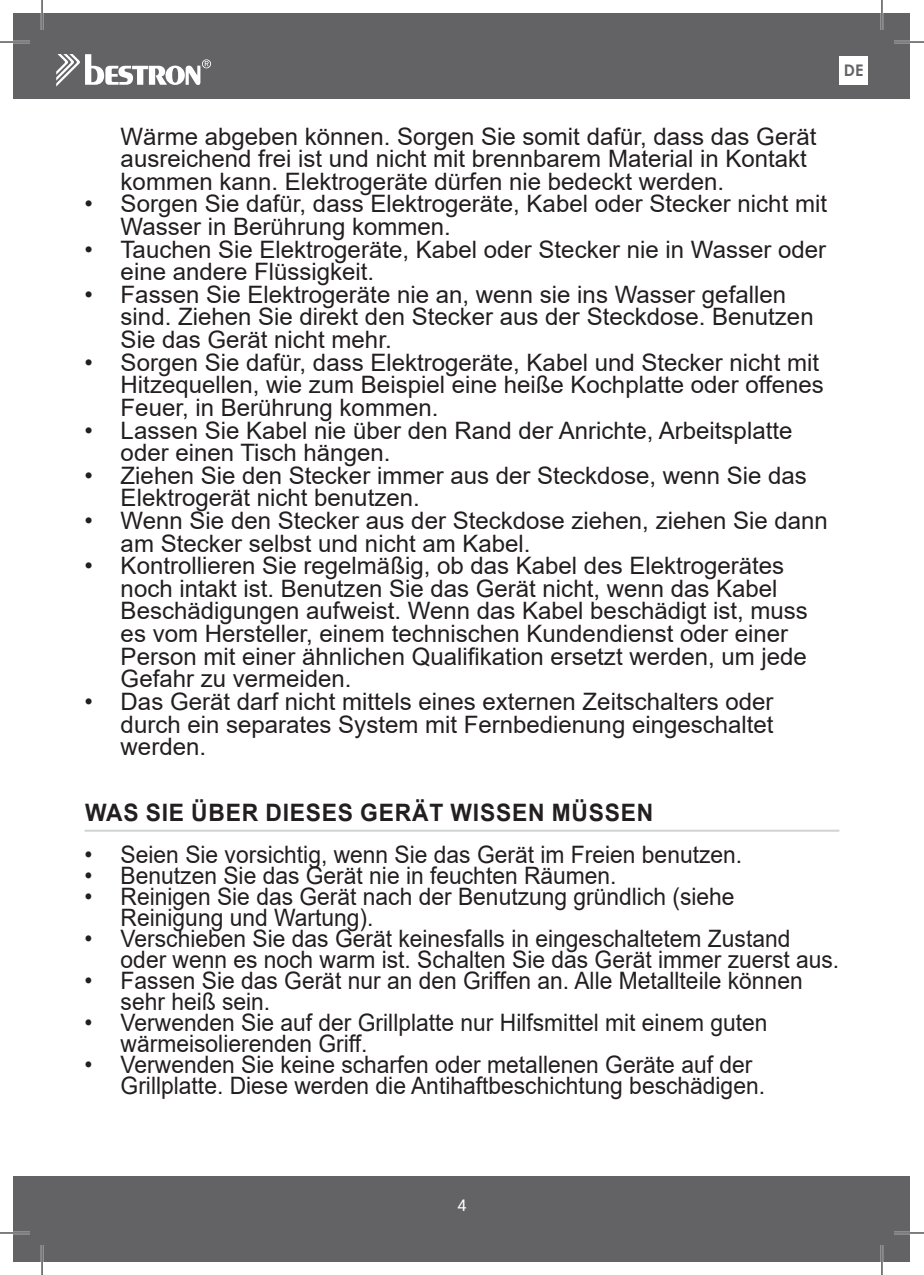
<style>
.page{position:relative;width:924px;height:1275px;background:#fff}
.page>*{position:absolute;margin:0;border:0;box-sizing:border-box;transform-origin:0 0}
.t1{font:24px/22.6px "Arial";color:#231f20}
.t2{font:24px/21px "Arial";color:#231f20;scale:.95 1}
.t3{font:700 24px "Arial";letter-spacing:.035em;color:#231f20;scale:.95 1}
.t4{font:700 16px "Century Gothic";color:#636366}
.t5{font:16px "Roboto";color:#fff}
</style>
<div class="page">
<div style="left:14px;top:14px;width:895px;height:85px;background:#636366"></div>
<div style="left:14px;top:1176px;width:895px;height:85px;background:#636366"></div>
<svg style="left:56px;top:54px;width:155px;height:33px"></svg>
<div style="left:839px;top:56px;width:28px;height:29px;background:#fff"></div>
<hr style="left:85px;top:829px;width:754px;height:2px;background:#d1d2d4">
<hr style="left:0;top:41px;width:30px;height:2px;background:#fff">
<hr style="left:893px;top:41px;width:30px;height:2px;background:#fff">
<hr style="left:0;top:1231px;width:30px;height:3px;background:#fff">
<hr style="left:893px;top:1231px;width:30px;height:3px;background:#fff">
<hr style="left:41px;top:0;width:2px;height:30px;background:#fff">
<hr style="left:41px;top:1245px;width:2px;height:30px;background:#fff">
<hr style="left:880px;top:0;width:2px;height:30px;background:#fff">
<hr style="left:880px;top:1245px;width:2px;height:30px;background:#fff">
<hr style="left:0;top:42px;width:30px;height:1px;background:#000">
<hr style="left:893px;top:42px;width:30px;height:1px;background:#000">
<hr style="left:0;top:1232px;width:30px;height:1px;background:#000">
<hr style="left:893px;top:1232px;width:30px;height:1px;background:#000">
<hr style="left:42px;top:0;width:1px;height:30px;background:#000">
<hr style="left:42px;top:1245px;width:1px;height:30px;background:#000">
<hr style="left:881px;top:0;width:1px;height:30px;background:#000">
<hr style="left:881px;top:1245px;width:1px;height:30px;background:#000">
<p class="t4" style="left:843px;top:58px;width:21px">DE</p>
<p class="t1" style="left:121px;top:125px;width:697px">Wärme abgeben können. Sorgen Sie somit dafür, dass das Gerät ausreichend frei ist und nicht mit brennbarem Material in Kontakt kommen kann. Elektrogeräte dürfen nie bedeckt werden.</p>
<p class="t1" style="left:121px;top:192px;width:707px;text-indent:-36px">• Sorgen Sie dafür, dass Elektrogeräte, Kabel oder Stecker nicht mit<br>Wasser in Berührung kommen.</p>
<p class="t1" style="left:121px;top:238px;width:706px;text-indent:-36px">• Tauchen Sie Elektrogeräte, Kabel oder Stecker nie in Wasser oder eine andere Flüssigkeit.</p>
<p class="t1" style="left:121px;top:283px;width:694px;text-indent:-36px">• Fassen Sie Elektrogeräte nie an, wenn sie ins Wasser gefallen sind. Ziehen Sie direkt den Stecker aus der Steckdose. Benutzen<br>Sie das Gerät nicht mehr.</p>
<p class="t1" style="left:121px;top:351px;width:704px;text-indent:-36px">• Sorgen Sie dafür, dass Elektrogeräte, Kabel und Stecker nicht mit<br>Hitzequellen, wie zum Beispiel eine heiße Kochplatte oder offenes<br>Feuer, in Berührung kommen.</p>
<p class="t1" style="left:121px;top:419px;width:673px;text-indent:-36px">• Lassen Sie Kabel nie über den Rand der Anrichte, Arbeitsplatte oder einen Tisch hängen.</p>
<p class="t1" style="left:121px;top:464px;width:687px;text-indent:-36px">• Ziehen Sie den Stecker immer aus der Steckdose, wenn Sie das<br>Elektrogerät nicht benutzen.</p>
<p class="t1" style="left:121px;top:509px;width:708px;text-indent:-36px">• Wenn Sie den Stecker aus der Steckdose ziehen, ziehen Sie dann am Stecker selbst und nicht am Kabel.</p>
<p class="t1" style="left:121px;top:554px;width:688px;text-indent:-36px">• Kontrollieren Sie regelmäßig, ob das Kabel des Elektrogerätes noch intakt ist. Benutzen Sie das Gerät nicht, wenn das Kabel Beschädigungen aufweist. Wenn das Kabel beschädigt ist, muss es vom Hersteller, einem technischen Kundendienst oder einer Person mit einer ähnlichen Qualifikation ersetzt werden, um jede Gefahr zu vermeiden.</p>
<p class="t1" style="left:121px;top:690px;width:654px;text-align:justify;text-indent:-36px">• Das Gerät darf nicht mittels eines externen Zeitschalters oder durch ein separates System mit Fernbedienung eingeschaltet werden.</p>
<p class="t3" style="left:85px;top:796px;width:599px">WAS SIE ÜBER DIESES GERÄT WISSEN MÜSSEN</p>
<p class="t2" style="left:85px;top:844px;width:693px">• Seien Sie vorsichtig, wenn Sie das Gerät im Freien benutzen.</p>
<p class="t2" style="left:85px;top:865px;width:561px">• Benutzen Sie das Gerät nie in feuchten Räumen.</p>
<p class="t2" style="left:121px;top:886px;width:647px;text-indent:-36px">• Reinigen Sie das Gerät nach der Benutzung gründlich (siehe<br>Reinigung und Wartung).</p>
<p class="t2" style="left:121px;top:928px;width:757px;text-indent:-36px">• Verschieben Sie das Gerät keinesfalls in eingeschaltetem Zustand oder wenn es noch warm ist. Schalten Sie das Gerät immer zuerst aus.</p>
<p class="t2" style="left:121px;top:970px;width:719px;text-indent:-36px">• Fassen Sie das Gerät nur an den Griffen an. Alle Metallteile können sehr heiß sein.</p>
<p class="t2" style="left:121px;top:1012px;width:682px;text-indent:-36px">• Verwenden Sie auf der Grillplatte nur Hilfsmittel mit einem guten wärmeisolierenden Griff.</p>
<p class="t2" style="left:121px;top:1054px;width:679px;text-indent:-36px">• Verwenden Sie keine scharfen oder metallenen Geräte auf der<br>Grillplatte. Diese werden die Antihaftbeschichtung beschädigen.</p>
<p class="t5" style="left:457px;top:1193px;width:10px">4</p>
</div>
